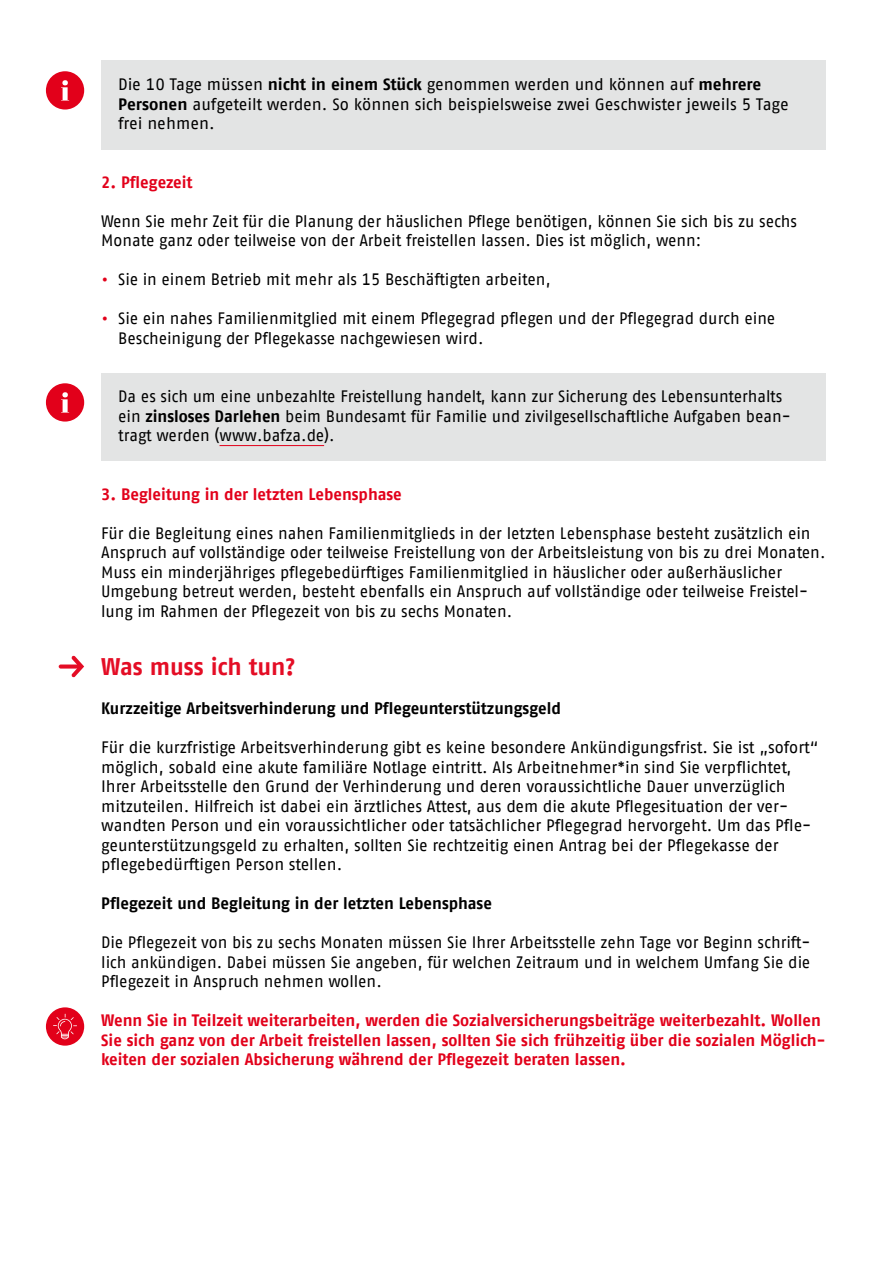
<style>
.page{position:relative;width:893px;height:1263px;background:#fff}
.page>*{position:absolute;margin:0;border:0;box-sizing:border-box;transform-origin:0 0}
.H2_16_22{font:700 24px "AWO Fago Office";color:#e40d25}
.P_copy_10_13{font:16.5px/19.5px "AWO Fago Office";color:#000}
.P_copy_10_13_Wichtig{font:16.5px/19.5px "AWO Fago Office";color:#000}
.P_Tipptext{font:700 16.5px/19.5px "AWO Fago Office";color:#e2001a}
.P_copy_10_13-2{font:700 16.5px "AWO Fago Office";letter-spacing:-.005em;color:#000}
.P_copy_10_13-3{font:700 16.5px "AWO Fago Office";letter-spacing:-.005em;color:#e2001a}
.s1{font-weight:700}
.s2{font-size:19.5px;color:#e2001a}
</style>
<div class="page">
<div style="left:101px;top:60px;width:724px;height:89px;background:#e3e4e4"></div>
<div style="left:101px;top:373px;width:724px;height:88px;background:#e3e4e4"></div>
<hr style="left:220px;top:445px;width:104px;height:1px;background:#e2001a">
<div style="left:46px;top:71px;width:38px;height:39px;background:#e2001a;border-radius:50%"></div>
<svg style="left:61px;top:80px;width:8px;height:21px"></svg>
<div style="left:46px;top:383px;width:38px;height:39px;background:#e2001a;border-radius:50%"></div>
<svg style="left:61px;top:392px;width:8px;height:21px"></svg>
<svg style="left:59px;top:655px;width:25px;height:22px"></svg>
<div style="left:46px;top:1007px;width:38px;height:39px;background:#e2001a;border-radius:50%"></div>
<svg style="left:53px;top:1014px;width:24px;height:25px"></svg>
<p class="P_copy_10_13_Wichtig" style="left:118px;top:74px;width:672px">Die 10 Tage müssen <span class="s1">nicht in einem Stück</span> genommen werden und können auf <span class="s1">mehrere<br>Personen</span> aufgeteilt werden. So können sich beispielsweise zwei Geschwister jeweils 5 Tage frei nehmen.</p>
<p class="P_copy_10_13-3" style="left:101px;top:172px;width:93px">2. Pflegezeit</p>
<p class="P_copy_10_13" style="left:101px;top:211px;width:698px">Wenn Sie mehr Zeit für die Planung der häuslichen Pflege benötigen, können Sie sich bis zu sechs<br>Monate ganz oder teilweise von der Arbeit freistellen lassen. Dies ist möglich, wenn:</p>
<p class="P_copy_10_13" style="left:101px;top:269px;width:451px"><span class="s2">•</span> Sie in einem Betrieb mit mehr als 15 Beschäftigten arbeiten,</p>
<p class="P_copy_10_13" style="left:118px;top:308px;width:659px;text-indent:-17px"><span class="s2">•</span> Sie ein nahes Familienmitglied mit einem Pflegegrad pflegen und der Pflegegrad durch eine<br>Bescheinigung der Pflegekasse nachgewiesen wird.</p>
<p class="P_copy_10_13_Wichtig" style="left:118px;top:386px;width:674px">Da es sich um eine unbezahlte Freistellung handelt, kann zur Sicherung des Lebensunterhalts ein <span class="s1">zinsloses Darlehen</span> beim Bundesamt für Familie und zivilgesellschaftliche Aufgaben bean&shy;tragt werden (www.bafza.de).</p>
<p class="P_copy_10_13-3" style="left:101px;top:484px;width:302px">3. Begleitung in der letzten Lebensphase</p>
<p class="P_copy_10_13" style="left:101px;top:523px;width:726px">Für die Begleitung eines nahen Familienmitglieds in der letzten Lebensphase besteht zusätzlich ein Anspruch auf vollständige oder teilweise Freistellung von der Arbeitsleistung von bis zu drei Monaten.<br>Muss ein minderjähriges pflegebedürftiges Familienmitglied in häuslicher oder außerhäuslicher Umgebung betreut werden, besteht ebenfalls ein Anspruch auf vollständige oder teilweise Freistel&shy;lung im Rahmen der Pflegezeit von bis zu sechs Monaten.</p>
<h2 class="H2_16_22" style="left:101px;top:653px;width:196px">Was muss ich tun?</h2>
<p class="P_copy_10_13-2" style="left:101px;top:699px;width:461px">Kurzzeitige Arbeitsverhinderung und Pflegeunterstützungsgeld</p>
<p class="P_copy_10_13" style="left:101px;top:737px;width:719px">Für die kurzfristige Arbeitsverhinderung gibt es keine besondere Ankündigungsfrist. Sie ist „sofort“ möglich, sobald eine akute familiäre Notlage eintritt. Als Arbeitnehmer*in sind Sie verpflichtet, Ihrer Arbeitsstelle den Grund der Verhinderung und deren voraussichtliche Dauer unverzüglich mitzuteilen. Hilfreich ist dabei ein ärztliches Attest, aus dem die akute Pflegesituation der ver&shy;wandten Person und ein voraussichtlicher oder tatsächlicher Pflegegrad hervorgeht. Um das Pfle&shy;geunterstützungsgeld zu erhalten, sollten Sie rechtzeitig einen Antrag bei der Pflegekasse der pflegebedürftigen Person stellen.</p>
<p class="P_copy_10_13-2" style="left:101px;top:894px;width:392px">Pflegezeit und Begleitung in der letzten Lebensphase</p>
<p class="P_copy_10_13" style="left:101px;top:932px;width:711px;text-align:justify">Die Pflegezeit von bis zu sechs Monaten müssen Sie Ihrer Arbeitsstelle zehn Tage vor Beginn schrift&shy;lich ankündigen. Dabei müssen Sie angeben, für welchen Zeitraum und in welchem Umfang Sie die Pflegezeit in Anspruch nehmen wollen.</p>
<p class="P_Tipptext" style="left:101px;top:1010px;width:726px">Wenn Sie in Teilzeit weiterarbeiten, werden die Sozialversicherungsbeiträge weiterbezahlt. Wollen<br>Sie sich ganz von der Arbeit freistellen lassen, sollten Sie sich frühzeitig über die sozialen Möglich&shy;keiten der sozialen Absicherung während der Pflegezeit beraten lassen.</p>
</div>
